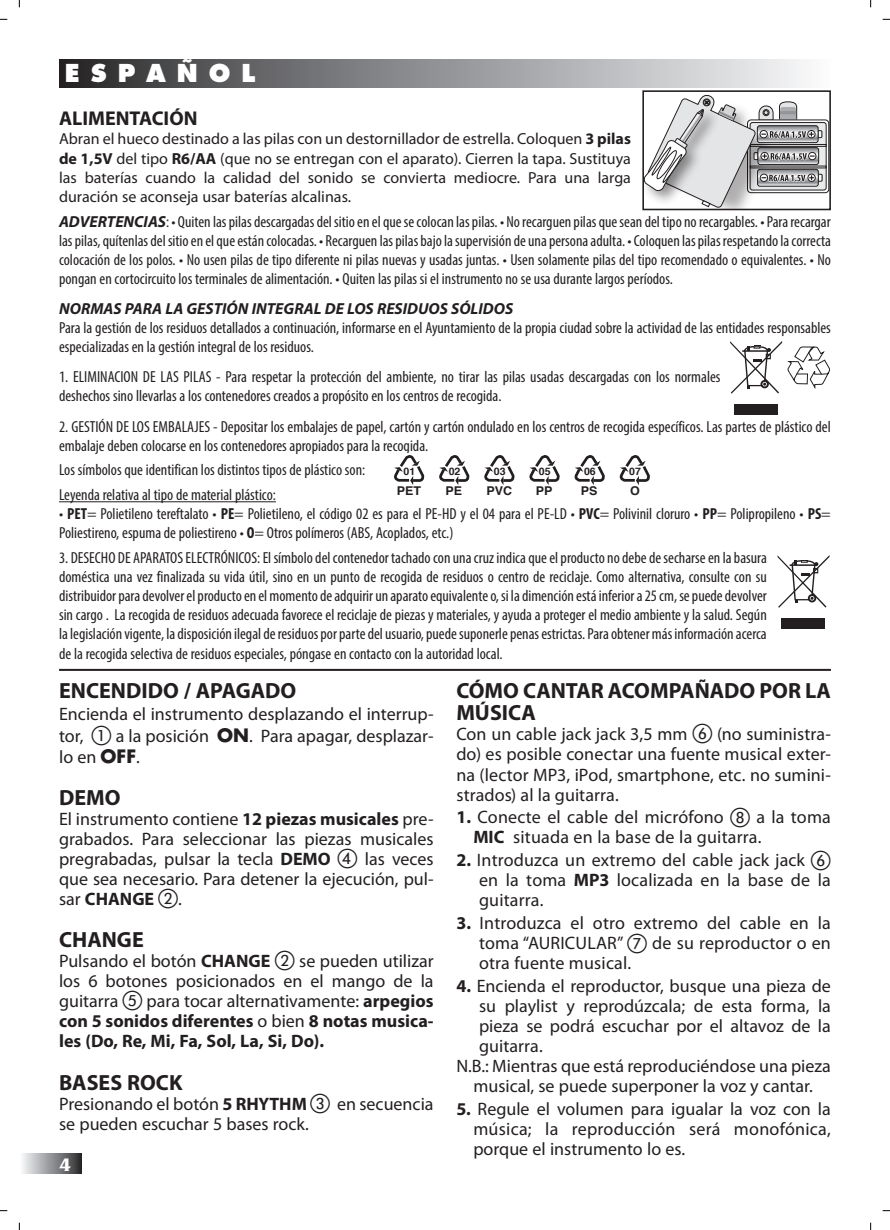
<style>
.page{position:relative;width:890px;height:1230px;background:#fff}
.page>*{position:absolute;margin:0;border:0;box-sizing:border-box;transform-origin:0 0}
.t1{font:800 24px "Futura";color:#fff}
.t2{font:700 22px/22px "Myriad Pro";color:#231f20}
.t3{font:700 20px "Myriad Pro";color:#231f20}
.t4{font:700 19px "Friz Quadrata";color:#fff}
.t5{font:18px/20px "Myriad Pro";color:#231f20;text-align:justify}
.t6{font:condensed 16px/19px "Myriad Pro";color:#231f20}
.t7{font:16px/19.2px "Myriad Pro";color:#231f20;text-align:justify}
.t8{font:italic 700 16px "Myriad Pro";color:#231f20}
.t9{font:700 12px "Helvetica";color:#231f20}
.t10{font:700 10.2px "Helvetica";color:#231f20}
.s1{font-weight:700}
.s2{font-weight:700;font-style:italic;font-stretch:normal}
.s3{font-family:"EUROPEA Nnum Plain";font-size:20px}
.s4{font-family:"Futura";font-weight:700}
</style>
<div class="page">
<div style="left:19px;top:1153px;width:62px;height:20px;background:linear-gradient(to right,#fdffff,#343437)"></div>
<hr style="left:59px;top:501px;width:217px;height:1px;background:#231f20">
<div style="left:59px;top:59px;width:771px;height:28px;background:linear-gradient(to right,#2b2b2d,#fafbfe)"></div>
<hr style="left:59px;top:668px;width:771px;height:2px;background:#231f20">
<div style="left:733px;top:404px;width:43px;height:10px;background:#231f20"></div>
<svg style="left:730px;top:341px;width:99px;height:52px"></svg>
<svg style="left:394px;top:455px;width:31px;height:30px"></svg>
<svg style="left:439px;top:455px;width:31px;height:30px"></svg>
<svg style="left:484px;top:455px;width:31px;height:30px"></svg>
<svg style="left:529px;top:455px;width:31px;height:30px"></svg>
<svg style="left:574px;top:455px;width:31px;height:30px"></svg>
<svg style="left:619px;top:455px;width:31px;height:30px"></svg>
<div style="left:781px;top:618px;width:43px;height:10px;background:#231f20"></div>
<svg style="left:777px;top:555px;width:52px;height:52px"></svg>
<svg style="left:749px;top:122px;width:76px;height:68px"></svg>
<div style="left:749px;top:122px;width:77px;height:68px;border:1px solid #231f20;border-radius:2px"></div>
<div style="left:749px;top:166px;width:77px;height:2px;border:1px solid #231f20"></div>
<div style="left:749px;top:144px;width:77px;height:2px;border:1px solid #231f20"></div>
<svg style="left:645px;top:95px;width:177px;height:112px"></svg>
<div style="left:642px;top:90px;width:188px;height:120px;border:2px solid #231f20"></div>
<svg style="left:0;top:18px;width:7px;height:2px"></svg>
<svg style="left:882px;top:18px;width:7px;height:2px"></svg>
<svg style="left:18px;top:0;width:2px;height:7px"></svg>
<svg style="left:18px;top:1222px;width:2px;height:7px"></svg>
<h1 class="t1" style="left:65px;top:58px;width:192px">E S P A Ñ O L</h1>
<p class="t3" style="left:59px;top:105px;width:140px">ALIMENTACIÓN</p>
<p class="t7" style="left:59px;top:129px;width:573px">Abran el hueco destinado a las pilas con un destornillador de estrella. Coloquen <span class="s1">3 pilas de 1,5V</span> del tipo <span class="s1">R6/AA</span> (que no se entregan con el aparato). Cierren la tapa. Sustituya las baterías cuando la calidad del sonido se convierta mediocre. Para una larga duración se aconseja usar baterías alcalinas.</p>
<p class="t6" style="left:59px;top:212px;width:773px;text-align:justify"><span class="s2">ADVERTENCIAS</span>: • Quiten las pilas descargadas del sitio en el que se colocan las pilas. • No recarguen pilas que sean del tipo no recargables. • Para recargar las pilas, quítenlas del sitio en el que están colocadas. • Recarguen las pilas bajo la supervisión de una persona adulta. • Coloquen las pilas respetando la correcta colocación de los polos. • No usen pilas de tipo diferente ni pilas nuevas y usadas juntas. • Usen solamente pilas del tipo recomendado o equivalentes. • No pongan en cortocircuito los terminales de alimentación. • Quiten las pilas si el instrumento no se usa durante largos períodos.</p>
<p class="t8" style="left:59px;top:298px;width:455px">NORMAS PARA LA GESTIÓN INTEGRAL DE LOS RESIDUOS SÓLIDOS</p>
<p class="t6" style="left:59px;top:318px;width:773px">Para la gestión de los residuos detallados a continuación, informarse en el Ayuntamiento de la propia ciudad sobre la actividad de las entidades responsables especializadas en la gestión integral de los residuos.</p>
<p class="t6" style="left:59px;top:367px;width:662px">1. ELIMINACION DE LAS PILAS - Para respetar la protección del ambiente, no tirar las pilas usadas descargadas con los normales deshechos sino llevarlas a los contenedores creados a propósito en los centros de recogida.</p>
<p class="t6" style="left:59px;top:416px;width:772px">2. GESTIÓN DE LOS EMBALAJES - Depositar los embalajes de papel, cartón y cartón ondulado en los centros de recogida específicos. Las partes de plástico del embalaje deben colocarse en los contenedores apropiados para la recogida.</p>
<p class="t6" style="left:59px;top:457px;width:307px;line-height:24.6px">Los símbolos que identifican los distintos tipos de plástico son:<br>Leyenda relativa al tipo de material plástico:</p>
<p class="t6" style="left:59px;top:504px;width:772px">• <span class="s1">PET</span>= Polietileno tereftalato • <span class="s1">PE</span>= Polietileno, el código 02 es para el PE-HD y el 04 para el PE-LD • <span class="s1">PVC</span>= Polivinil cloruro • <span class="s1">PP</span>= Polipropileno • <span class="s1">PS</span>=<br>Poliestireno, espuma de poliestireno • <span class="s1">O</span>= Otros polímeros (ABS, Acoplados, etc.)</p>
<p class="t6" style="left:59px;top:547px;width:709px;text-align:justify">3. DESECHO DE APARATOS ELECTRÓNICOS: El símbolo del contenedor tachado con una cruz indica que el producto no debe de secharse en la basura doméstica una vez finalizada su vida útil, sino en un punto de recogida de residuos o centro de reciclaje. Como alternativa, consulte con su distribuidor para devolver el producto en el momento de adquirir un aparato equivalente o, si la dimención está inferior a 25 cm, se puede devolver sin cargo . La recogida de residuos adecuada favorece el reciclaje de piezas y materiales, y ayuda a proteger el medio ambiente y la salud. Según la legislación vigente, la disposición ilegal de residuos por parte del usuario, puede suponerle penas estrictas. Para obtener más información acerca de la recogida selectiva de residuos especiales, póngase en contacto con la autoridad local.</p>
<p class="t10" style="left:583px;top:462px;width:13px">06</p>
<p class="t9" style="left:580px;top:480px;width:18px">PS</p>
<p class="t10" style="left:403px;top:462px;width:13px">01</p>
<p class="t9" style="left:396px;top:480px;width:26px">PET</p>
<p class="t10" style="left:448px;top:462px;width:13px">02</p>
<p class="t9" style="left:445px;top:480px;width:18px">PE</p>
<p class="t10" style="left:493px;top:462px;width:13px">03</p>
<p class="t9" style="left:486px;top:480px;width:27px">PVC</p>
<p class="t10" style="left:538px;top:462px;width:13px">05</p>
<p class="t9" style="left:535px;top:480px;width:18px">PP</p>
<p class="t10" style="left:629px;top:462px;width:13px">07</p>
<p class="t9" style="left:629px;top:480px;width:11px">O</p>
<h2 class="t2" style="left:59px;top:679px;width:238px">ENCENDIDO / APAGADO</h2>
<p class="t5" style="left:59px;top:702px;width:376px;line-height:21.6px">Encienda el instrumento desplazando el interrup&shy;tor, <span class="s3">A</span> a la posición <span class="s4">ON</span>. Para apagar, desplazar&shy;lo en <span class="s4">OFF</span>.</p>
<h2 class="t2" style="left:59px;top:786px;width:63px">DEMO</h2>
<p class="t5" style="left:59px;top:808px;width:376px">El instrumento contiene <span class="s1">12 piezas musicales</span> pre&shy;grabados. Para seleccionar las piezas musicales pregrabadas, pulsar la tecla <span class="s1">DEMO</span> <span class="s3">D</span> las veces que sea necesario. Para detener la ejecución, pul&shy;sar <span class="s1">CHANGE</span> <span class="s3">B</span>.</p>
<h2 class="t2" style="left:59px;top:928px;width:86px">CHANGE</h2>
<p class="t5" style="left:59px;top:950px;width:376px">Pulsando el botón <span class="s1">CHANGE</span> <span class="s3">B</span> se pueden utilizar los 6 botones posicionados en el mango de la guitarra <span class="s3">E</span> para tocar alternativamente: <span class="s1">arpegios con 5 sonidos diferentes</span> o bien <span class="s1">8 notas musica&shy;les (Do, Re, Mi, Fa, Sol, La, Si, Do).</span></p>
<h2 class="t2" style="left:59px;top:1070px;width:125px">BASES ROCK</h2>
<p class="t5" style="left:59px;top:1092px;width:376px">Presionando el botón <span class="s1">5 RHYTHM</span> <span class="s3">C</span> en secuencia se pueden escuchar 5 bases rock.</p>
<p class="t4" style="left:60px;top:1154px;width:13px">4</p>
<h2 class="t2" style="left:456px;top:679px;width:376px">CÓMO CANTAR ACOMPAÑADO POR LA<br>MÚSICA</h2>
<p class="t5" style="left:456px;top:724px;width:376px">Con un cable jack jack 3,5 mm <span class="s3">F</span> (no suministra&shy;do) es posible conectar una fuente musical exter&shy;na (lector MP3, iPod, smartphone, etc. no sumini&shy;strados) al la guitarra.</p>
<p class="t5" style="left:473px;top:807px;width:359px;text-indent:-17px"><span class="s1">1.</span> Conecte el cable del micrófono <span class="s3">H</span> a la toma<br><span class="s1">MIC</span> situada en la base de la guitarra.</p>
<p class="t5" style="left:479px;top:849px;width:353px;text-indent:-23px"><span class="s1">2.</span> Introduzca un extremo del cable jack jack <span class="s3">F </span>en la toma <span class="s1">MP3</span> localizada en la base de la guitarra.</p>
<p class="t5" style="left:479px;top:912px;width:353px;text-indent:-23px"><span class="s1">3.</span> Introduzca el otro extremo del cable en la toma “AURICULAR” <span class="s3">G</span> de su reproductor o en otra fuente musical.</p>
<p class="t5" style="left:456px;top:975px;width:376px"><span class="s1">4.</span> Encienda el reproductor, busque una pieza de</p>
<p class="t5" style="left:479px;top:995px;width:353px">su playlist y reprodúzcala; de esta forma, la</p>
<p class="t5" style="left:479px;top:1015px;width:353px">pieza se podrá escuchar por el altavoz de la</p>
<p class="t5" style="left:479px;top:1035px;width:65px">guitarra.</p>
<p class="t5" style="left:456px;top:1055px;width:376px">N.B.: Mientras que está reproduciéndose una pieza</p>
<p class="t5" style="left:473px;top:1075px;width:341px">musical, se puede superponer la voz y cantar.</p>
<p class="t5" style="left:473px;top:1098px;width:359px;text-indent:-17px"><span class="s1">5.</span> Regule el volumen para igualar la voz con la música; la reproducción será monofónica, porque el instrumento lo es.</p>
</div>
